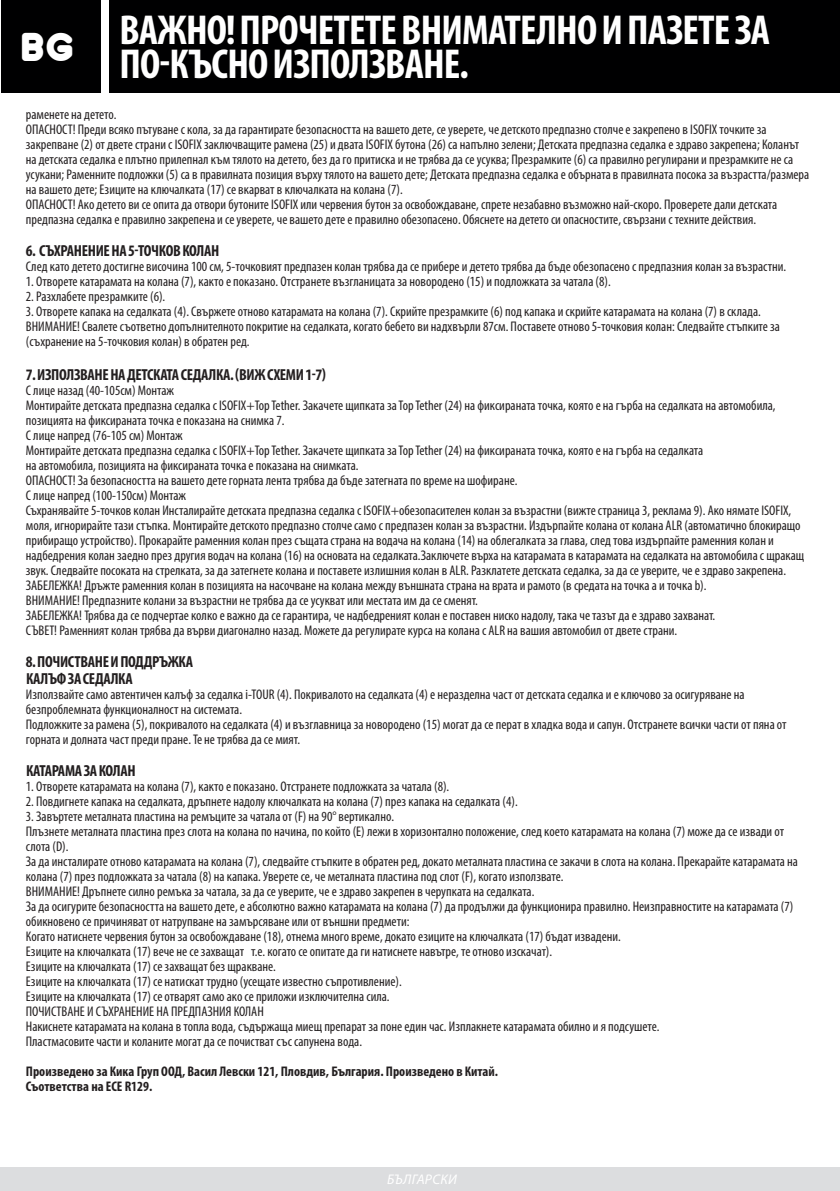
<style>
.page{position:relative;width:840px;height:1191px;background:#fff}
.page>*{position:absolute;margin:0;border:0;box-sizing:border-box;transform-origin:0 0}
.t1{font:700 condensed 42px/34px "Myriad Pro";letter-spacing:-.02em;color:#fff}
.t2{font:36px "Dunkin";color:#fff}
.t3{font:700 condensed 16px "Myriad Pro";letter-spacing:-.02em;color:#231f20}
.t4{font:condensed 14px/15px "Myriad Pro";color:#231f20}
.t5{font:700 condensed 14px "Myriad Pro";color:#231f20}
.t6{font:italic 14px "Myriad Pro";letter-spacing:.02em;color:#fff}
</style>
<div class="page">
<div style="left:239px;top:0;width:600px;height:93px;background:#000001"></div>
<div style="left:142px;top:1167px;width:697px;height:24px;background:#dcdddf"></div>
<div style="left:109px;top:0;width:668px;height:93px;background:#000001"></div>
<div style="left:1px;top:0;width:100px;height:93px;background:#000001"></div>
<div style="left:0;top:1167px;width:777px;height:24px;background:#dcdddf"></div>
<p class="t2" style="left:22px;top:17px;width:55px">BG</p>
<p class="t1" style="left:119px;top:13px;width:651px">ВАЖНО! ПРОЧЕТЕТЕ ВНИМАТЕЛНО И ПАЗЕТЕ ЗА<br>ПО-КЪСНО ИЗПОЛЗВАНЕ.</p>
<p class="t4" style="left:26px;top:106px;width:92px">раменете на детето.</p>
<p class="t4" style="left:26px;top:121px;width:784px">ОПАСНОСТ! Преди всяко пътуване с кола, за да гарантирате безопасността на вашето дете, се уверете, че детското предпазно столче е закрепено в ISOFIX точките за закрепване (2) от двете страни с ISOFIX заключващите рамена (25) и двата ISOFIX бутона (26) са напълно зелени; Детската предпазна седалка е здраво закрепена; Коланът на детската седалка е плътно прилепнал към тялото на детето, без да го притиска и не трябва да се усуква; Презрамките (6) са правилно регулирани и презрамките не са усукани; Раменните подложки (5) са в правилната позиция върху тялото на вашето дете; Детската предпазна седалка е обърната в правилната посока за възрастта/размера на вашето дете; Езиците на ключалката (17) се вкарват в ключалката на колана (7).</p>
<p class="t4" style="left:26px;top:196px;width:752px">ОПАСНОСТ! Ако детето ви се опита да отвори бутоните ISOFIX или червения бутон за освобождаване, спрете незабавно възможно най-скоро. Проверете дали детската предпазна седалка е правилно закрепена и се уверете, че вашето дете е правилно обезопасено. Обяснете на детето си опасностите, свързани с техните действия.</p>
<p class="t3" style="left:26px;top:240px;width:195px">6. СЪХРАНЕНИЕ НА 5-ТОЧКОВ КОЛАН</p>
<p class="t4" style="left:26px;top:258px;width:761px">След като детето достигне височина 100 см, 5-точковият предпазен колан трябва да се прибере и детето трябва да бъде обезопасено с предпазния колан за възрастни.</p>
<p class="t4" style="left:26px;top:273px;width:586px">1. Отворете катарамата на колана (7), както е показано. Отстранете възгланицата за новородено (15) и подложката за чатала (8).</p>
<p class="t4" style="left:26px;top:288px;width:141px">2. Разхлабете презрамките (6).</p>
<p class="t4" style="left:26px;top:303px;width:736px">3. Отворете капака на седалката (4). Свържете отново катарамата на колана (7). Скрийте презрамките (6) под капака и скрийте катарамата на колана (7) в склада.</p>
<p class="t4" style="left:26px;top:318px;width:755px">ВНИМАНИЕ! Свалете съответно допълнителното покритие на седалката, когато бебето ви надхвърли 87см. Поставете отново 5-точковия колан: Следвайте стъпките за (съхранение на 5-точковия колан) в обратен ред.</p>
<p class="t3" style="left:26px;top:364px;width:301px">7. ИЗПОЛЗВАНЕ НА ДЕТСКАТА СЕДАЛКА. (ВИЖ СХЕМИ 1-7)</p>
<p class="t4" style="left:26px;top:382px;width:150px">С лице назад (40-105см) Монтаж</p>
<p class="t4" style="left:26px;top:397px;width:750px">Монтирайте детската предпазна седалка с ISOFIX+Top Tether. Закачете щипката за Top Tether (24) на фиксираната точка, която е на гърба на седалката на автомобила, позицията на фиксираната точка е показана на снимка 7.</p>
<p class="t4" style="left:26px;top:427px;width:158px">С лице напред (76-105 см) Монтаж</p>
<p class="t4" style="left:26px;top:442px;width:678px">Монтирайте детската предпазна седалка с ISOFIX+Top Tether. Закачете щипката за Top Tether (24) на фиксираната точка, която е на гърба на седалката</p>
<p class="t4" style="left:26px;top:457px;width:334px">на автомобила, позицията на фиксираната точка е показана на снимката.</p>
<p class="t4" style="left:26px;top:472px;width:493px">ОПАСНОСТ! За безопасността на вашето дете горната лента трябва да бъде затегната по време на шофиране.</p>
<p class="t4" style="left:26px;top:487px;width:161px">С лице напред (100-150см) Монтаж</p>
<p class="t4" style="left:26px;top:502px;width:779px">Съхранявайте 5-точков колан Инсталирайте детската предпазна седалка с ISOFIX+обезопасителен колан за възрастни (вижте страница 3, реклама 9). Ако нямате ISOFIX, моля, игнорирайте тази стъпка. Монтирайте детското предпазно столче само с предпазен колан за възрастни. Издърпайте колана от колана ALR (автоматично блокиращо прибиращо устройство). Прокарайте раменния колан през същата страна на водача на колана (14) на облегалката за глава, след това издърпайте раменния колан и надбедрения колан заедно през другия водач на колана (16) на основата на седалката.Заключете върха на катарамата в катарамата на седалката на автомобила с щракащ звук. Следвайте посоката на стрелката, за да затегнете колана и поставете излишния колан в ALR. Разклатете детската седалка, за да се уверите, че е здраво закрепена.</p>
<p class="t4" style="left:26px;top:577px;width:681px">ЗАБЕЛЕЖКА! Дръжте раменния колан в позицията на насочване на колана между външната страна на врата и рамото (в средата на точка a и точка b).</p>
<p class="t4" style="left:26px;top:592px;width:453px">ВНИМАНИЕ! Предпазните колани за възрастни не трябва да се усукват или местата им да се сменят.</p>
<p class="t4" style="left:26px;top:607px;width:690px">ЗАБЕЛЕЖКА! Трябва да се подчертае колко е важно да се гарантира, че надбедреният колан е поставен ниско надолу, така че тазът да е здраво захванат.</p>
<p class="t4" style="left:26px;top:622px;width:652px">СЪВЕТ! Раменният колан трябва да върви диагонално назад. Можете да регулирате курса на колана с ALR на вашия автомобил от двете страни.</p>
<p class="t3" style="left:26px;top:651px;width:169px">8. ПОЧИСТВАНЕ И ПОДДРЪЖКА</p>
<p class="t3" style="left:26px;top:668px;width:108px">КАЛЪФ ЗА СЕДАЛКА</p>
<p class="t4" style="left:26px;top:686px;width:720px">Използвайте само автентичен калъф за седалка i-TOUR (4). Покривалото на седалката (4) е неразделна част от детската седалка и е ключово за осигуряване на безпроблемната функционалност на системата.</p>
<p class="t4" style="left:26px;top:716px;width:761px">Подложките за рамена (5), покривалото на седалката (4) и възглавница за новородено (15) могат да се перат в хладка вода и сапун. Отстранете всички части от пяна от горната и долната част преди пране. Те не трябва да се мият.</p>
<p class="t3" style="left:26px;top:760px;width:111px">КАТАРАМА ЗА КОЛАН</p>
<p class="t4" style="left:26px;top:778px;width:425px">1. Отворете катарамата на колана (7), както е показано. Отстранете подложката за чатала (8).</p>
<p class="t4" style="left:26px;top:793px;width:493px">2. Повдигнете капака на седалката, дръпнете надолу ключалката на колана (7) през капака на седалката (4).</p>
<p class="t4" style="left:26px;top:808px;width:369px">3. Завъртете металната пластина на ремъците за чатала от (F) на 90° вертикално.</p>
<p class="t4" style="left:26px;top:823px;width:759px">Плъзнете металната пластина през слота на колана по начина, по който (E) лежи в хоризонтално положение, след което катарамата на колана (7) може да се извади от слота (D).</p>
<p class="t4" style="left:26px;top:853px;width:773px">За да инсталирате отново катарамата на колана (7), следвайте стъпките в обратен ред, докато металната пластина се закачи в слота на колана. Прекарайте катарамата на колана (7) през подложката за чатала (8) на капака. Уверете се, че металната пластина под слот (F), когато използвате.</p>
<p class="t4" style="left:26px;top:883px;width:509px">ВНИМАНИЕ! Дръпнете силно ремъка за чатала, за да се уверите, че е здраво закрепен в черупката на седалката.</p>
<p class="t4" style="left:26px;top:898px;width:768px">За да осигурите безопасността на вашето дете, е абсолютно важно катарамата на колана (7) да продължи да функционира правилно. Неизправностите на катарамата (7) обикновено се причиняват от натрупване на замърсяване или от външни предмети:</p>
<p class="t4" style="left:26px;top:928px;width:596px">Когато натиснете червения бутон за освобождаване (18), отнема много време, докато езиците на ключалката (17) бъдат извадени.</p>
<p class="t4" style="left:26px;top:943px;width:527px">Езиците на ключалката (17) вече не се захващат（т.е. когато се опитате да ги натиснете навътре, те отново изскачат).</p>
<p class="t4" style="left:26px;top:958px;width:251px">Езиците на ключалката (17) се захващат без щракване.</p>
<p class="t4" style="left:26px;top:973px;width:377px">Езиците на ключалката (17) се натискат трудно (усещате известно съпротивление).</p>
<p class="t4" style="left:26px;top:988px;width:365px">Езиците на ключалката (17) се отварят само ако се приложи изключителна сила.</p>
<p class="t4" style="left:26px;top:1003px;width:239px">ПОЧИСТВАНЕ И СЪХРАНЕНИЕ НА ПРЕДПАЗНИЯ КОЛАН</p>
<p class="t4" style="left:26px;top:1018px;width:634px">Накиснете катарамата на колана в топла вода, съдържаща миещ препарат за поне един час. Изплакнете катарамата обилно и я подсушете.</p>
<p class="t4" style="left:26px;top:1033px;width:337px">Пластмасовите части и коланите могат да се почистват със сапунена вода.</p>
<p class="t5" style="left:26px;top:1062px;width:473px">Произведено за Кика Груп ООД, Васил Левски 121, Пловдив, България. Произведено в Китай.</p>
<p class="t5" style="left:26px;top:1077px;width:128px">Съответства на ECE R129.</p>
<p class="t6" style="left:387px;top:1170px;width:71px">БЪЛГАРСКИ</p>
</div>
